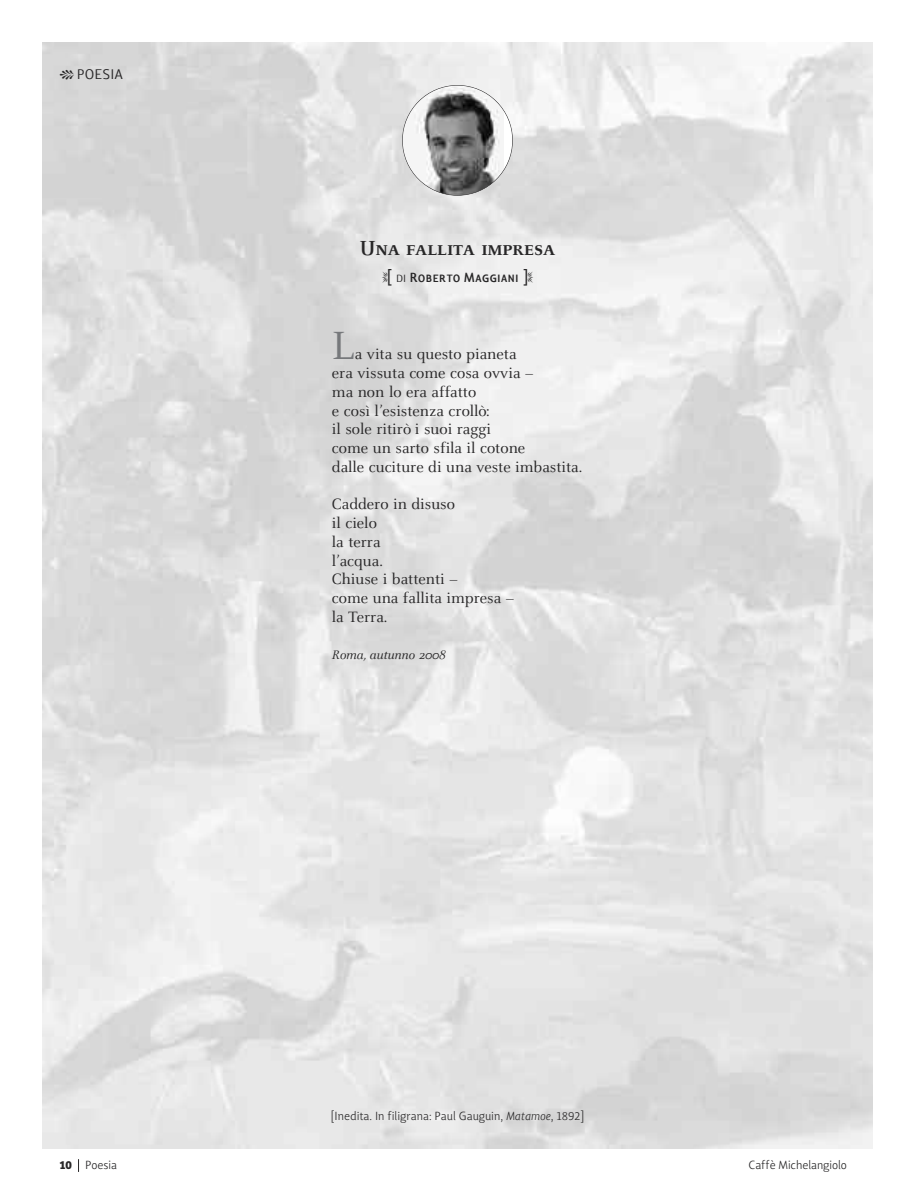
<style>
.page{position:relative;width:915px;height:1191px;background:#fff}
.page>*{position:absolute;margin:0;border:0;box-sizing:border-box;transform-origin:0 0}
.t1{font:43.5px "Celeste";color:#76787b}
.t2{font:700 22.5px "Celeste Caps";color:#272627}
.t3{font:18px "Lisboa Sans SC Light";color:#272627}
.t4{font:16.5px/18.8px "Celeste";color:#272627}
.t5{font:700 13.5px "Lisboa Sans SC";color:#272627}
.t6{font:italic 13.5px "Celeste";color:#272627}
.t7{font:12px "Lisboa LF Light";color:#272627}
.t8{font:12px "Lisboa Sans LF Light";color:#272627}
.s1{font-family:"Ambroise Alt";font-weight:300;font-size:15px}
.s2{font-family:"Lisboa Sans SC Light";font-weight:400}
.s3{font-style:italic}
.s4{font-family:"Bree";font-weight:700}
</style>
<div class="page">
<svg style="left:78px;top:1159px;width:1px;height:12px"></svg>
<img style="left:402px;top:85px;width:101px;height:110px">
<svg style="left:382px;top:269px;width:9px;height:16px"></svg>
<svg style="left:523px;top:269px;width:10px;height:16px"></svg>
<p class="t3" style="left:60px;top:66px;width:65px"><span class="s1">&lt;</span> poesia</p>
<h2 class="t2" style="left:359px;top:234px;width:197px">Una fallita impresa</h2>
<p class="t5" style="left:396px;top:273px;width:124px"><span class="s2">di</span> Roberto Maggiani</p>
<h1 class="t1" style="left:332px;top:319px;width:24px">L</h1>
<p class="t4" style="left:332px;top:344px;width:252px;text-indent:23px">a vita su questo pianeta<br>era vissuta come cosa ovvia –<br>ma non lo era affatto<br>e così l’esistenza crollò:<br>il sole ritirò i suoi raggi<br>come un sarto sfila il cotone<br>dalle cuciture di una veste imbastita.</p>
<p class="t4" style="left:332px;top:494px;width:183px">Caddero in disuso<br>il cielo<br>la terra<br>l’acqua.<br>Chiuse i battenti –<br>come una fallita impresa – la Terra.</p>
<p class="t6" style="left:332px;top:647px;width:115px">Roma, autunno 2008</p>
<p class="t7" style="left:330px;top:1111px;width:255px">[Inedita. In filigrana: Paul Gauguin, <span class="s3">Matamoe</span>, 1892]</p>
<p class="t8" style="left:60px;top:1161px;width:59px"><span class="s4">10</span> Poesia</p>
<p class="t8" style="left:748px;top:1161px;width:100px">Caffè Michelangiolo</p>
</div>
